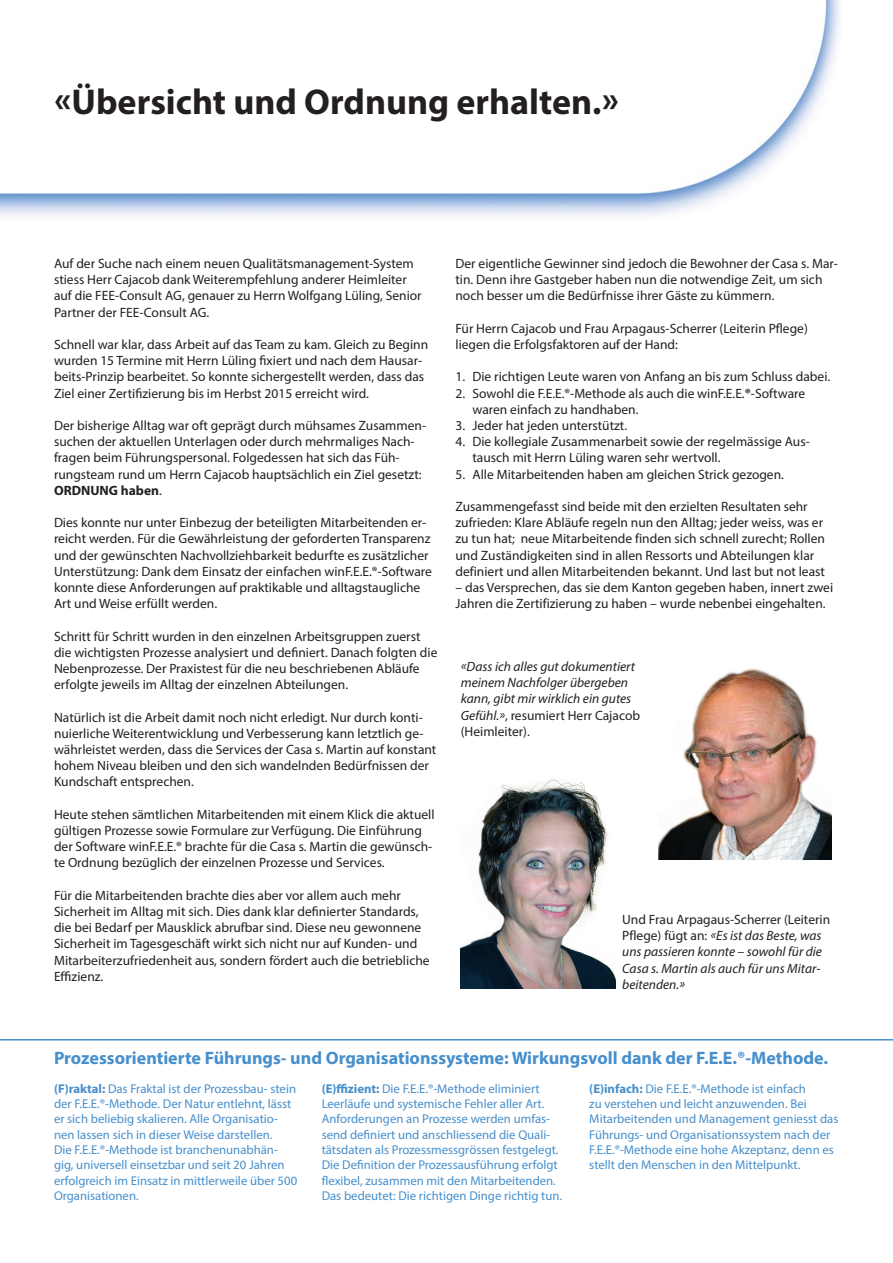
<style>
.page{position:relative;width:893px;height:1263px;background:#fff}
.page>*{position:absolute;margin:0;border:0;box-sizing:border-box;transform-origin:0 0}
.t1{font:700 36px "Myriad Pro";color:#231f20}
.t2{font:700 18px "Myriad Pro";color:#468fcc}
.t3{font:13.5px/16.2px "Myriad Pro";color:#231f20}
.t4{font:italic 13.5px/16.2px "Myriad Pro";color:#231f20}
.t5{font:12.75px/15.3px "Myriad Pro";color:#468fcc}
.s1{font-weight:700}
.s2{font-style:normal}
</style>
<div class="page">
<img style="left:0;top:0;width:840px;height:217px">
<hr style="left:0;top:1039px;width:893px;height:1px;background:#468fcc">
<img style="left:659px;top:668px;width:172px;height:191px">
<img style="left:461px;top:779px;width:154px;height:210px">
<p class="t1" style="left:54px;top:78px;width:566px">«Übersicht und Ordnung erhalten.»</p>
<p class="t3" style="left:54px;top:255px;width:369px">Auf der Suche nach einem neuen Qualitätsmanagement-System stiess Herr Cajacob dank Weiterempfehlung anderer Heimleiter auf die FEE-Consult AG, genauer zu Herrn Wolfgang Lüling, Senior Partner der FEE-Consult AG.</p>
<p class="t3" style="left:54px;top:336px;width:376px">Schnell war klar, dass Arbeit auf das Team zu kam. Gleich zu Beginn wurden 15 Termine mit Herrn Lüling fixiert und nach dem Hausar&shy;beits-Prinzip bearbeitet. So konnte sichergestellt werden, dass das Ziel einer Zertifizierung bis im Herbst 2015 erreicht wird.</p>
<p class="t3" style="left:54px;top:417px;width:374px">Der bisherige Alltag war oft geprägt durch mühsames Zusammen&shy;suchen der aktuellen Unterlagen oder durch mehrmaliges Nach&shy;fragen beim Führungspersonal. Folgedessen hat sich das Füh&shy;rungsteam rund um Herrn Cajacob hauptsächlich ein Ziel gesetzt:<br><span class="s1">ORDNUNG haben</span>.</p>
<p class="t3" style="left:54px;top:514px;width:379px">Dies konnte nur unter Einbezug der beteiligten Mitarbeitenden er&shy;reicht werden. Für die Gewährleistung der geforderten Transparenz und der gewünschten Nachvollziehbarkeit bedurfte es zusätzlicher Unterstützung: Dank dem Einsatz der einfachen winF.E.E.®-Software konnte diese Anforderungen auf praktikable und alltagstaugliche Art und Weise erfüllt werden.</p>
<p class="t3" style="left:54px;top:628px;width:385px">Schritt für Schritt wurden in den einzelnen Arbeitsgruppen zuerst die wichtigsten Prozesse analysiert und definiert. Danach folgten die Nebenprozesse. Der Praxistest für die neu beschriebenen Abläufe erfolgte jeweils im Alltag der einzelnen Abteilungen.</p>
<p class="t3" style="left:54px;top:709px;width:384px">Natürlich ist die Arbeit damit noch nicht erledigt. Nur durch konti&shy;nuierliche Weiterentwicklung und Verbesserung kann letztlich ge&shy;währleistet werden, dass die Services der Casa s. Martin auf konstant hohem Niveau bleiben und den sich wandelnden Bedürfnissen der Kundschaft entsprechen.</p>
<p class="t3" style="left:54px;top:806px;width:382px">Heute stehen sämtlichen Mitarbeitenden mit einem Klick die aktuell gültigen Prozesse sowie Formulare zur Verfügung. Die Einführung der Software winF.E.E.® brachte für die Casa s. Martin die gewünsch&shy;te Ordnung bezüglich der einzelnen Prozesse und Services.</p>
<p class="t3" style="left:54px;top:887px;width:377px">Für die Mitarbeitenden brachte dies aber vor allem auch mehr Sicherheit im Alltag mit sich. Dies dank klar definierter Standards, die bei Bedarf per Mausklick abrufbar sind. Diese neu gewonnene Sicherheit im Tagesgeschäft wirkt sich nicht nur auf Kunden- und Mitarbeiterzufriedenheit aus, sondern fördert auch die betriebliche Effizienz.</p>
<p class="t3" style="left:455px;top:255px;width:384px">Der eigentliche Gewinner sind jedoch die Bewohner der Casa s. Mar&shy;tin. Denn ihre Gastgeber haben nun die notwendige Zeit, um sich noch besser um die Bedürfnisse ihrer Gäste zu kümmern.</p>
<p class="t3" style="left:455px;top:320px;width:354px">Für Herrn Cajacob und Frau Arpagaus-Scherrer (Leiterin Pflege) liegen die Erfolgsfaktoren auf der Hand:</p>
<p class="t3" style="left:455px;top:368px;width:376px">1. Die richtigen Leute waren von Anfang an bis zum Schluss dabei.</p>
<p class="t3" style="left:472px;top:385px;width:334px;text-indent:-17px">2. Sowohl die F.E.E.®-Methode als auch die winF.E.E.<span class="s1">®</span>-Software waren einfach zu handhaben.</p>
<p class="t3" style="left:455px;top:417px;width:173px">3. Jeder hat jeden unterstützt.</p>
<p class="t3" style="left:472px;top:433px;width:339px;text-indent:-17px">4. Die kollegiale Zusammenarbeit sowie der regelmässige Aus&shy;tausch mit Herrn Lüling waren sehr wertvoll.</p>
<p class="t3" style="left:455px;top:466px;width:330px">5. Alle Mitarbeitenden haben am gleichen Strick gezogen.</p>
<p class="t3" style="left:455px;top:498px;width:371px">Zusammengefasst sind beide mit den erzielten Resultaten sehr zufrieden: Klare Abläufe regeln nun den Alltag; jeder weiss, was er zu tun hat; neue Mitarbeitende finden sich schnell zurecht; Rollen und Zuständigkeiten sind in allen Ressorts und Abteilungen klar definiert und allen Mitarbeitenden bekannt. Und last but not least</p>
<p class="t3" style="left:455px;top:579px;width:379px">– das Versprechen, das sie dem Kanton gegeben haben, innert zwei<br>Jahren die Zertifizierung zu haben – wurde nebenbei eingehalten.</p>
<p class="t4" style="left:461px;top:658px;width:181px">«Dass ich alles gut dokumentiert meinem Nachfolger übergeben kann, gibt mir wirklich ein gutes<br>Gefühl.»<span class="s2">, resumiert Herr Cajacob (Heimleiter).</span></p>
<p class="t4" style="left:622px;top:911px;width:209px"><span class="s2">Und Frau Arpagaus-Scherrer (Leiterin<br>Pflege) fügt an:</span> «Es ist das Beste, was uns passieren konnte – sowohl für die<br>Casa s. Martin als auch für uns Mitar&shy;beitenden.»</p>
<p class="t2" style="left:54px;top:1047px;width:776px">Prozessorientierte Führungs- und Organisationssysteme: Wirkungsvoll dank der F.E.E.®-Methode.</p>
<p class="t5" style="left:54px;top:1081px;width:245px"><span class="s1">(F)raktal:</span> Das Fraktal ist der Prozessbau- stein der F.E.E.®-Methode. Der Natur entlehnt, lässt er sich beliebig skalieren. Alle Organisatio&shy;nen lassen sich in dieser Weise darstellen.<br>Die F.E.E.®-Methode ist branchenunabhän&shy;gig, universell einsetzbar und seit 20 Jahren erfolgreich im Einsatz in mittlerweile über 500<br>Organisationen.</p>
<p class="t5" style="left:322px;top:1081px;width:242px"><span class="s1">(E)ffizient:</span> Die F.E.E.®-Methode eliminiert Leerläufe und systemische Fehler aller Art.<br>Anforderungen an Prozesse werden umfas&shy;send definiert und anschliessend die Quali&shy;tätsdaten als Prozessmessgrössen festgelegt.<br>Die Definition der Prozessausführung erfolgt flexibel, zusammen mit den Mitarbeitenden.<br>Das bedeutet: Die richtigen Dinge richtig tun.</p>
<p class="t5" style="left:589px;top:1081px;width:251px"><span class="s1">(E)infach:</span> Die F.E.E.®-Methode ist einfach<br>zu verstehen und leicht anzuwenden. Bei Mitarbeitenden und Management geniesst das Führungs- und Organisationssystem nach der F.E.E.®-Methode eine hohe Akzeptanz, denn es stellt den Menschen in den Mittelpunkt.</p>
</div>
